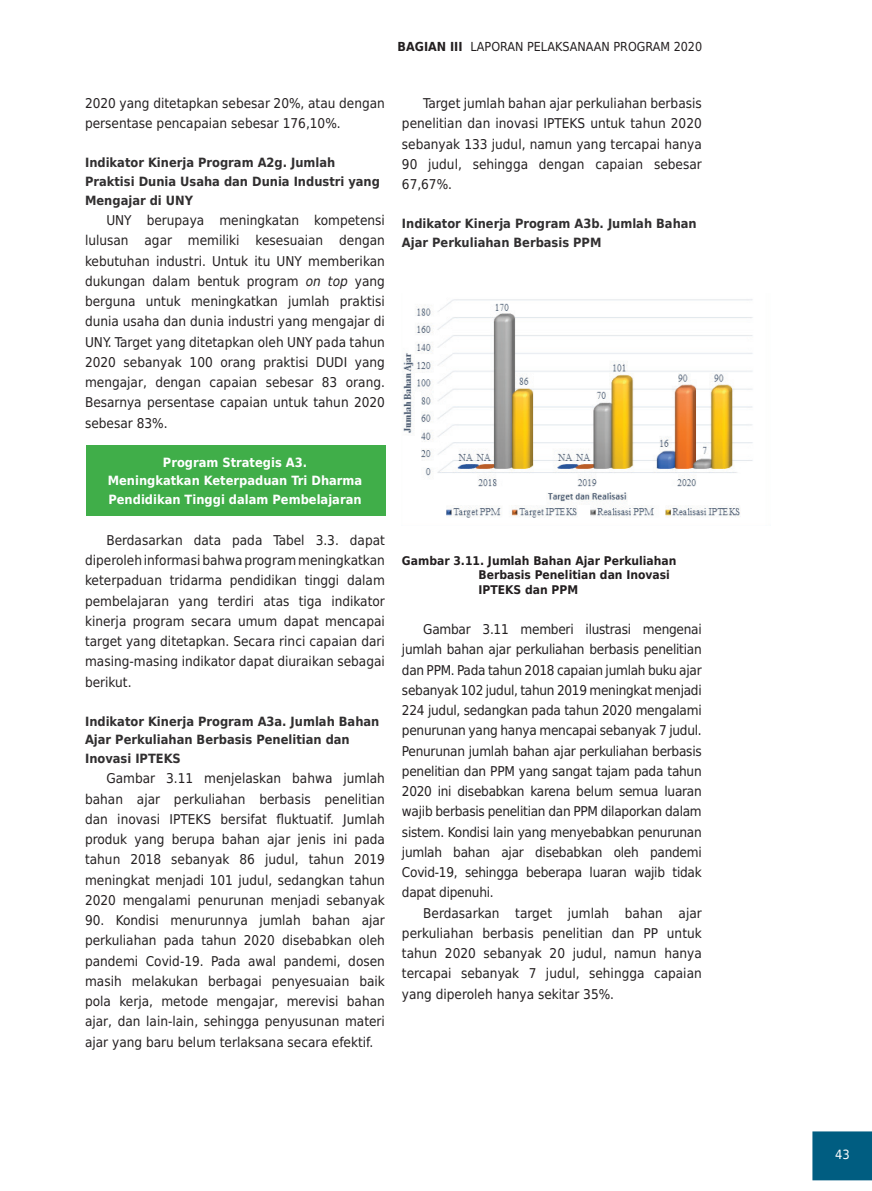
<style>
.page{position:relative;width:872px;height:1191px;background:#fff}
.page>*{position:absolute;margin:0;border:0;box-sizing:border-box;transform-origin:0 0}
.t1{font:13.5px/20.2px "DejaVu Sans Condensed";color:#231f20;text-align:justify}
.t2{font:700 12.75px/18.8px "DejaVu Sans Condensed";color:#312f30}
.t3{font:700 12.75px/18.8px "DejaVu Sans Condensed";color:#fff;text-align:center}
.t4{font:12.75px "DejaVu Sans Condensed";color:#fff}
.t5{font:12.45px "DejaVu Sans Condensed";color:#231f20}
.t6{font:700 12px/14.2px "DejaVu Sans Condensed";color:#231f20}
.s1{font-weight:700}
.s2{font-style:italic}
</style>
<div class="page">
<div style="left:812px;top:1131px;width:60px;height:49px;background:#005d81"></div>
<div style="left:86px;top:445px;width:299px;height:71px;background:#40ae49"></div>
<img style="left:403px;top:299px;width:350px;height:219px">
<p class="t5" style="left:398px;top:37px;width:306px"><span class="s1">BAGIAN III</span> LAPORAN PELAKSANAAN PROGRAM 2020</p>
<p class="t1" style="left:85px;top:92px;width:301px">2020 yang ditetapkan sebesar 20%, atau dengan persentase pencapaian sebesar 176,10%.</p>
<p class="t2" style="left:85px;top:153px;width:296px">Indikator Kinerja Program A2g. Jumlah<br>Praktisi Dunia Usaha dan Dunia Industri yang<br>Mengajar di UNY</p>
<p class="t1" style="left:85px;top:209px;width:301px;text-indent:21px">UNY berupaya meningkatan kompetensi lulusan agar memiliki kesesuaian dengan kebutuhan industri. Untuk itu UNY memberikan dukungan dalam bentuk program <span class="s2">on top</span> yang berguna untuk meningkatkan jumlah praktisi dunia usaha dan dunia industri yang mengajar di UNY. Target yang ditetapkan oleh UNY pada tahun 2020 sebanyak 100 orang praktisi DUDI yang mengajar, dengan capaian sebesar 83 orang.<br>Besarnya persentase capaian untuk tahun 2020 sebesar 83%.</p>
<p class="t3" style="left:108px;top:452px;width:256px">Program Strategis A3.<br>Meningkatkan Keterpaduan Tri Dharma<br>Pendidikan Tinggi dalam Pembelajaran</p>
<p class="t1" style="left:85px;top:529px;width:301px;text-indent:21px">Berdasarkan data pada Tabel 3.3. dapat diperoleh informasi bahwa program meningkatkan keterpaduan tridarma pendidikan tinggi dalam pembelajaran yang terdiri atas tiga indikator kinerja program secara umum dapat mencapai target yang ditetapkan. Secara rinci capaian dari masing--masing indikator dapat diuraikan sebagai berikut.</p>
<p class="t2" style="left:85px;top:711px;width:296px">Indikator Kinerja Program A3a. Jumlah Bahan<br>Ajar Perkuliahan Berbasis Penelitian dan<br>Inovasi IPTEKS</p>
<p class="t1" style="left:85px;top:767px;width:301px;text-indent:21px">Gambar 3.11 menjelaskan bahwa jumlah bahan ajar perkuliahan berbasis penelitian dan inovasi IPTEKS bersifat fluktuatif. Jumlah produk yang berupa bahan ajar jenis ini pada tahun 2018 sebanyak 86 judul, tahun 2019 meningkat menjadi 101 judul, sedangkan tahun 2020 mengalami penurunan menjadi sebanyak</p>
<p class="t1" style="left:85px;top:909px;width:301px">90. Kondisi menurunnya jumlah bahan ajar perkuliahan pada tahun 2020 disebabkan oleh pandemi Covid-19. Pada awal pandemi, dosen masih melakukan berbagai penyesuaian baik pola kerja, metode mengajar, merevisi bahan ajar, dan lain-lain, sehingga penyusunan materi ajar yang baru belum terlaksana secara efektif.</p>
<p class="t1" style="left:402px;top:92px;width:301px;text-indent:21px">Target jumlah bahan ajar perkuliahan berbasis penelitian dan inovasi IPTEKS untuk tahun 2020 sebanyak 133 judul, namun yang tercapai hanya 90 judul, sehingga dengan capaian sebesar 67,67%.</p>
<p class="t2" style="left:402px;top:214px;width:296px">Indikator Kinerja Program A3b. Jumlah Bahan<br>Ajar Perkuliahan Berbasis PPM</p>
<p class="t6" style="left:478px;top:553px;width:200px;text-indent:-76px">Gambar 3.11. Jumlah Bahan Ajar Perkuliahan<br>Berbasis Penelitian dan Inovasi<br>IPTEKS dan PPM</p>
<p class="t1" style="left:402px;top:618px;width:301px;text-indent:21px">Gambar 3.11 memberi ilustrasi mengenai jumlah bahan ajar perkuliahan berbasis penelitian dan PPM. Pada tahun 2018 capaian jumlah buku ajar sebanyak 102 judul, tahun 2019 meningkat menjadi 224 judul, sedangkan pada tahun 2020 mengalami penurunan yang hanya mencapai sebanyak 7 judul.<br>Penurunan jumlah bahan ajar perkuliahan berbasis penelitian dan PPM yang sangat tajam pada tahun 2020 ini disebabkan karena belum semua luaran wajib berbasis penelitian dan PPM dilaporkan dalam sistem. Kondisi lain yang menyebabkan penurunan jumlah bahan ajar disebabkan oleh pandemi Covid-19, sehingga beberapa luaran wajib tidak dapat dipenuhi.</p>
<p class="t1" style="left:402px;top:902px;width:301px;text-indent:21px">Berdasarkan target jumlah bahan ajar perkuliahan berbasis penelitian dan PP untuk tahun 2020 sebanyak 20 judul, namun hanya tercapai sebanyak 7 judul, sehingga capaian yang diperoleh hanya sekitar 35%.</p>
<p class="t4" style="left:835px;top:1144px;width:16px">43</p>
</div>
